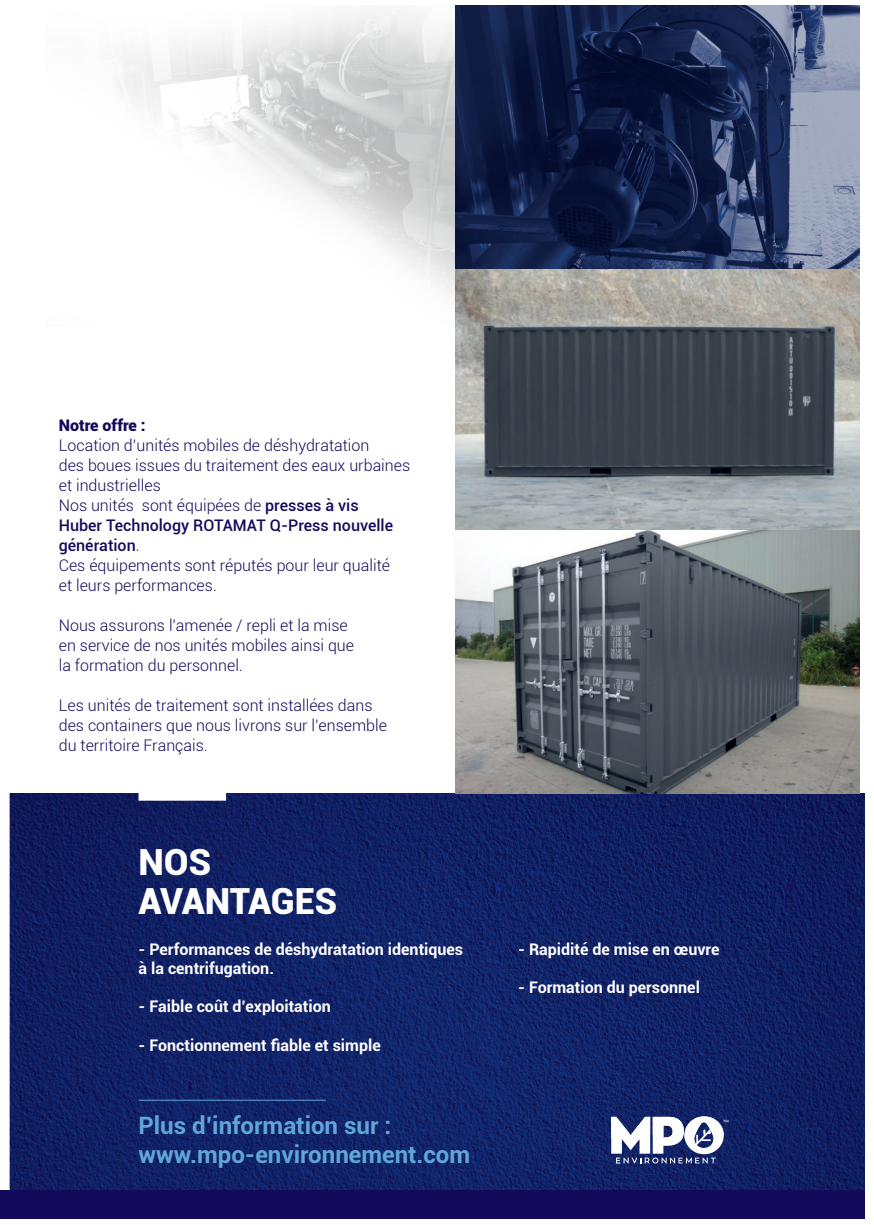
<style>
.page{position:relative;width:874px;height:1225px;background:#fff}
.page>*{position:absolute;margin:0;border:0;box-sizing:border-box;transform-origin:0 0}
.t1{font:900 36px/39.2px "Roboto";letter-spacing:-.005em;color:#fff}
.t2{font:700 24px/28.8px "Roboto";color:#61a6d8}
.t3{font:300 16px/20px "Roboto";color:#130a5b}
.t4{font:700 16px/19.2px "Roboto";color:#fff}
.t5{font:900 16px "Roboto";color:#130a5b}
.s1{font-weight:500}
</style>
<div class="page">
<img style="left:112px;top:10px;width:343px;height:287px">
<img style="left:10px;top:793px;width:853px;height:397px">
<img style="left:455px;top:5px;width:404px;height:788px">
<div style="left:0;top:1190px;width:863px;height:29px;background:#130a5b"></div>
<div style="left:138px;top:786px;width:88px;height:14px;background:#fff"></div>
<hr style="left:138px;top:1099px;width:187px;height:1px;background:#61a6d8">
<svg style="left:611px;top:1116px;width:117px;height:47px"></svg>
<p class="t5" style="left:59px;top:414px;width:88px">Notre offre :</p>
<p class="t3" style="left:59px;top:435px;width:353px">Location d’unités mobiles de déshydratation<br>des boues issues du traitement des eaux urbaines et industrielles<br>Nos unités sont équipées de <span class="s1">presses à vis<br>Huber Technology ROTAMAT Q-Press nouvelle génération</span>.<br>Ces équipements sont réputés pour leur qualité<br>et leurs performances.</p>
<p class="t3" style="left:59px;top:615px;width:297px">Nous assurons l’amenée / repli et la mise en service de nos unités mobiles ainsi que la formation du personnel.</p>
<p class="t3" style="left:59px;top:695px;width:329px">Les unités de traitement sont installées dans des containers que nous livrons sur l’ensemble du territoire Français.</p>
<h1 class="t1" style="left:138px;top:841px;width:200px">NOS<br>AVANTAGES</h1>
<p class="t4" style="left:138px;top:938px;width:326px">- Performances de déshydratation identiques à la centrifugation.</p>
<p class="t4" style="left:138px;top:996px;width:194px">- Faible coût d’exploitation</p>
<p class="t4" style="left:138px;top:1034px;width:244px">- Fonctionnement fiable et simple</p>
<h2 class="t2" style="left:138px;top:1110px;width:333px">Plus d’information sur : www.mpo-environnement.com</h2>
<p class="t4" style="left:518px;top:938px;width:203px">- Rapidité de mise en œuvre</p>
<p class="t4" style="left:518px;top:977px;width:183px">- Formation du personnel</p>
</div>
